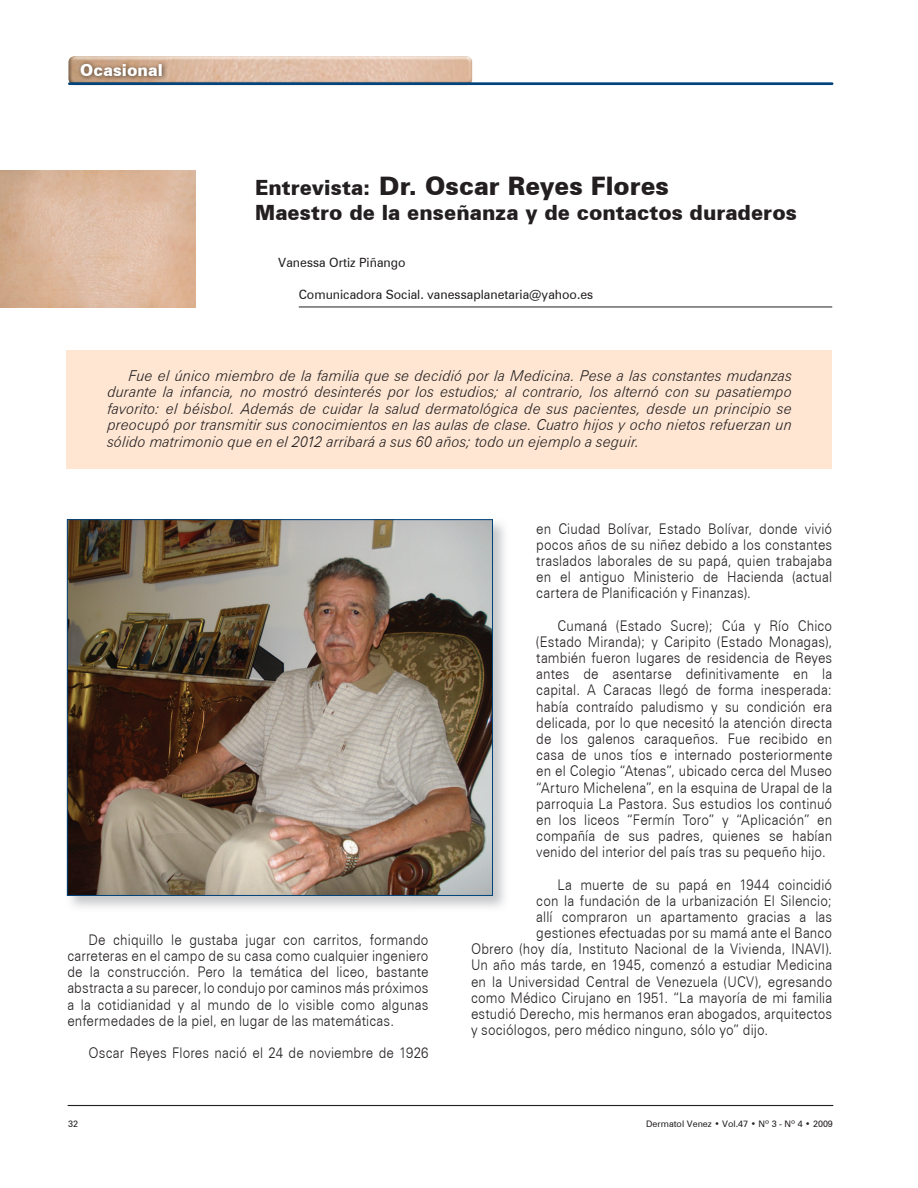
<style>
.page{position:relative;width:918px;height:1188px;background:#fff}
.page>*{position:absolute;margin:0;border:0;box-sizing:border-box;transform-origin:0 0}
.t1{font:900 25.5px "Zurich BT";color:#231f20}
.t2{font:900 21px "Zurich BT";color:#231f20}
.t3{font:900 16.5px "Zurich BT";letter-spacing:.005em;color:#fff}
.t4{font:italic 300 15px/16.5px "Zurich BT";letter-spacing:.005em;color:#231f20;text-align:justify;scale:.95 1}
.t5{font:300 14.7px/16.2px "Zurich BT";letter-spacing:.01em;color:#231f20;text-align:justify;scale:.9 1}
.t6{font:12.75px "Zurich BT";color:#231f20}
.t7{font:9px "Zurich BT";color:#231f20}
.s1{font-size:21px}
</style>
<div class="page">
<hr style="left:68px;top:1105px;width:765px;height:1px;background:#231f20">
<img style="left:68px;top:56px;width:404px;height:28px">
<hr style="left:69px;top:82px;width:763px;height:3px;background:#00447b">
<img style="left:77px;top:60px;width:90px;height:21px">
<div style="left:67px;top:350px;width:765px;height:119px;background:#fee6d3"></div>
<img style="left:0;top:170px;width:196px;height:138px">
<hr style="left:299px;top:307px;width:533px;height:1px;background:#231f20">
<img style="left:69px;top:521px;width:422px;height:373px">
<p class="t3" style="left:80px;top:60px;width:84px">Ocasional</p>
<h1 class="t1" style="left:255px;top:170px;width:416px"><span class="s1">Entrevista:</span> Dr. Oscar Reyes Flores</h1>
<h2 class="t2" style="left:255px;top:200px;width:543px">Maestro de la enseñanza y de contactos duraderos</h2>
<p class="t6" style="left:278px;top:255px;width:129px">Vanessa Ortiz Piñango</p>
<p class="t6" style="left:299px;top:287px;width:296px">Comunicadora Social. vanessaplanetaria@yahoo.es</p>
<p class="t4" style="left:108px;top:367px;width:722px;text-indent:21px">Fue el único miembro de la familia que se decidió por la Medicina. Pese a las constantes mudanzas durante la infancia, no mostró desinterés por los estudios; al contrario, los alternó con su pasatiempo favorito: el béisbol. Además de cuidar la salud dermatológica de sus pacientes, desde un principio se preocupó por transmitir sus conocimientos en las aulas de clase. Cuatro hijos y ocho nietos refuerzan un sólido matrimonio que en el 2012 arribará a sus 60 años; todo un ejemplo a seguir.</p>
<p class="t5" style="left:67px;top:932px;width:403px;text-indent:21px">De chiquillo le gustaba jugar con carritos, formando carreteras en el campo de su casa como cualquier ingeniero de la construcción. Pero la temática del liceo, bastante abstracta a su parecer, lo condujo por caminos más próximos a la cotidianidad y al mundo de lo visible como algunas enfermedades de la piel, en lugar de las matemáticas.</p>
<p class="t5" style="left:89px;top:1045px;width:379px">Oscar Reyes Flores nació el 24 de noviembre de 1926</p>
<p class="t5" style="left:536px;top:520px;width:330px">en Ciudad Bolívar, Estado Bolívar, donde vivió pocos años de su niñez debido a los constantes traslados laborales de su papá, quien trabajaba en el antiguo Ministerio de Hacienda (actual cartera de Planificación y Finanzas).</p>
<p class="t5" style="left:536px;top:617px;width:330px;text-indent:21px">Cumaná (Estado Sucre); Cúa y Río Chico (Estado Miranda); y Caripito (Estado Monagas), también fueron lugares de residencia de Reyes antes de asentarse definitivamente en la capital. A Caracas llegó de forma inesperada: había contraído paludismo y su condición era delicada, por lo que necesitó la atención directa de los galenos caraqueños. Fue recibido en casa de unos tíos e internado posteriormente en el Colegio “Atenas”, ubicado cerca del Museo “Arturo Michelena”, en la esquina de Urapal de la parroquia La Pastora. Sus estudios los continuó en los liceos “Fermín Toro” y “Aplicación” en compañía de sus padres, quienes se habían venido del interior del país tras su pequeño hijo.</p>
<p class="t5" style="left:558px;top:876px;width:307px">La muerte de su papá en 1944 coincidió</p>
<p class="t5" style="left:536px;top:892px;width:330px">con la fundación de la urbanización El Silencio;</p>
<p class="t5" style="left:536px;top:908px;width:330px">allí compraron un apartamento gracias a las</p>
<p class="t5" style="left:536px;top:925px;width:330px">gestiones efectuadas por su mamá ante el Banco</p>
<p class="t5" style="left:471px;top:941px;width:403px">Obrero (hoy día, Instituto Nacional de la Vivienda, INAVI).</p>
<p class="t5" style="left:471px;top:957px;width:403px">Un año más tarde, en 1945, comenzó a estudiar Medicina</p>
<p class="t5" style="left:471px;top:973px;width:403px">en la Universidad Central de Venezuela (UCV), egresando</p>
<p class="t5" style="left:471px;top:989px;width:403px">como Médico Cirujano en 1951. “La mayoría de mi familia</p>
<p class="t5" style="left:471px;top:1005px;width:403px">estudió Derecho, mis hermanos eran abogados, arquitectos</p>
<p class="t5" style="left:471px;top:1022px;width:332px">y sociólogos, pero médico ninguno, sólo yo” dijo.</p>
<p class="t7" style="left:68px;top:1118px;width:11px">32</p>
<p class="t7" style="left:646px;top:1118px;width:188px">Dermatol Venez • Vol.47 • Nº 3 - Nº 4 • 2009</p>
</div>
